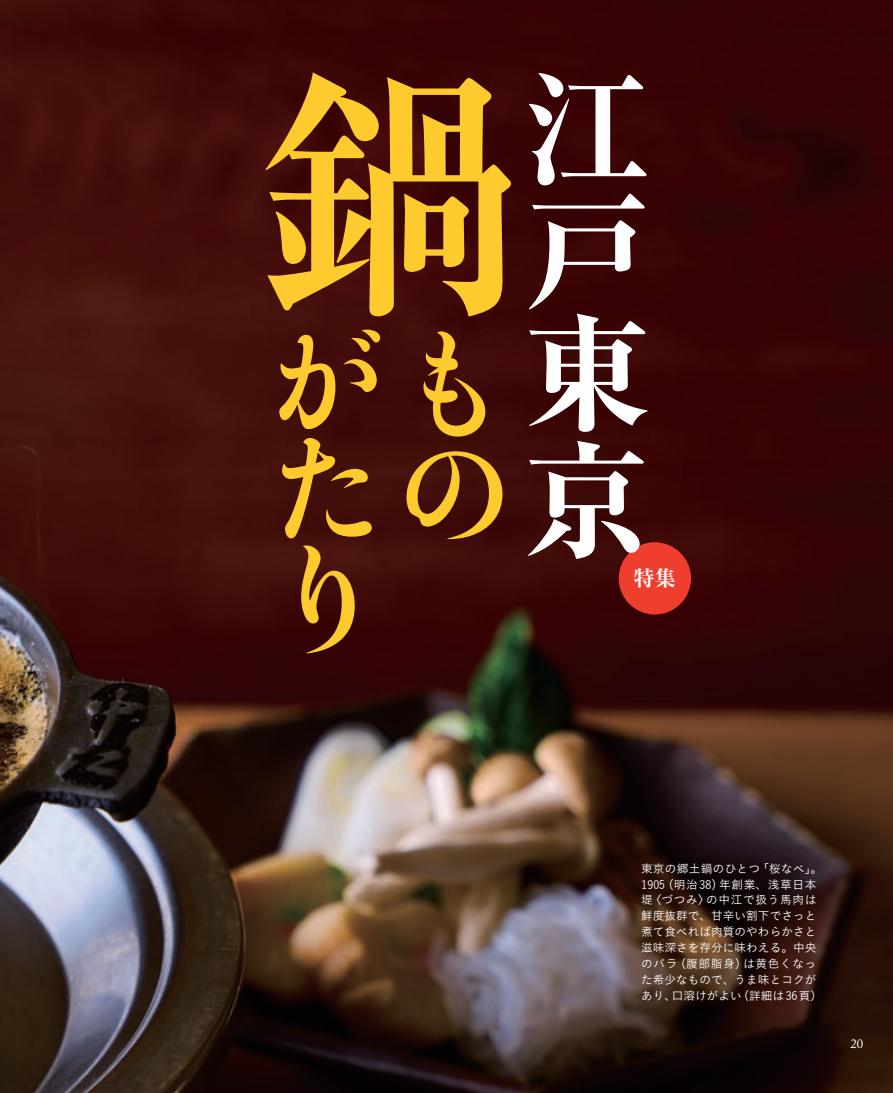
<style>
.page{position:relative;width:893px;height:1093px;background:#fff}
.page>*{position:absolute;margin:0;border:0;box-sizing:border-box;transform-origin:0 0}
.t1{font:700 265.8px "Ryumin Pr 6 N";color:#fecb2f}
.t2{font:700 expanded 127.5px/124.2px "Ryumin Pr 6 N";color:#fff;text-align:justify}
.t3{font:117px/109.5px "Yutuki 36 PK Std W6";color:#fecb2f;text-align:justify}
.t4{font:700 expanded 21.3px "Ryumin Pr 6 N";color:#fff}
.t5{font:12.75px "Adobe Caslon Pro";color:#fff}
.t6{font:11.7px/15.9px "Koburina Go Std N W3";color:#fff}
.s1{font-family:"P Bunkyu Go Pr 6 N R"}
</style>
<div class="page">
<img style="left:0;top:0;width:893px;height:1093px">
<div style="left:619px;top:542px;width:72px;height:72px;background:#ef3e2e;border-radius:50%"></div>
<h1 class="t1" style="left:258px;top:-13px;width:255px">鍋</h1>
<h2 class="t2" style="left:524px;top:62px;width:125px">江戸東京</h2>
<h3 class="t3" style="left:268px;top:324px;width:113px">がたり</h3>
<h3 class="t3" style="left:396px;top:329px;width:108px;line-height:107.4px">もの</h3>
<h3 class="t4" style="left:634px;top:562px;width:44px">特集</h3>
<p class="t6" style="left:641px;top:860px;width:183px">東京の郷土鍋のひとつ「桜なべ」。<br><span class="s1">1</span>905（明治38）年創業、浅草日本堤〈づつみ〉の中江で扱う馬肉は鮮度抜群で、甘辛い割下でさっと煮て食べれば肉質のやわらかさと滋味深さを存分に味わえる。中央のバラ（腹部脂身）は黄色くなった希少なもので、うま味とコクがあり、口溶けがよい（詳細は36頁）</p>
<p class="t5" style="left:850px;top:1036px;width:14px">20</p>
</div>
